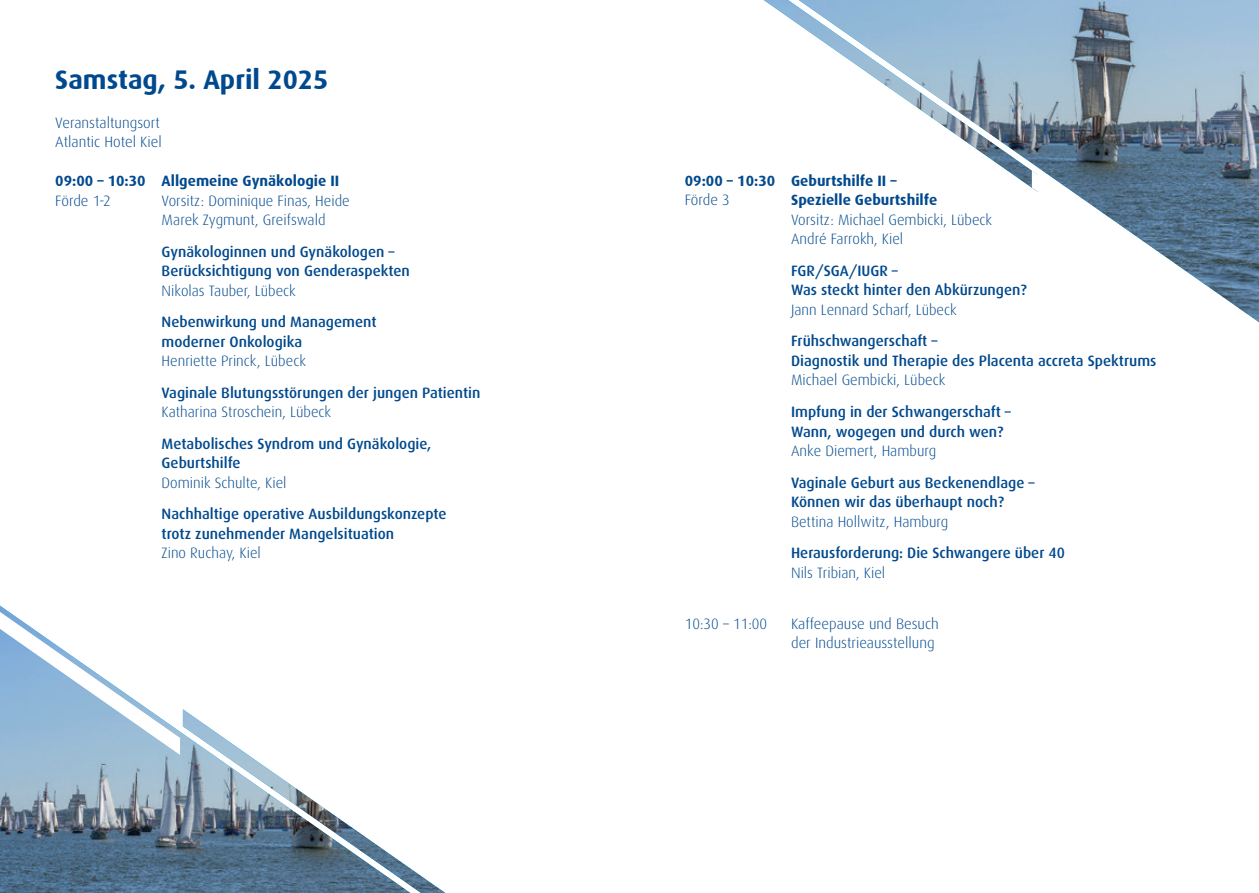
<style>
.page{position:relative;width:1259px;height:893px;background:#fff}
.page>*{position:absolute;margin:0;border:0;box-sizing:border-box;transform-origin:0 0}
.t1{font:700 27px "Dax";color:#01498e}
.t2{font:500 15px/19.5px "Dax";color:#01498e}
.t3{font:300 15px/19.5px "Dax";color:#01498e}
.t4{font:700 15px "Dax";color:#01498e}
</style>
<div class="page">
<img style="left:0;top:709px;width:183px;height:184px">
<img style="left:183px;top:709px;width:263px;height:184px">
<svg style="left:0;top:605px;width:180px;height:150px"></svg>
<svg style="left:764px;top:0;width:495px;height:323px"></svg>
<h1 class="t1" style="left:55px;top:64px;width:274px">Samstag, 5. April 2025</h1>
<p class="t3" style="left:55px;top:113px;width:108px">Veranstaltungsort<br>Atlantic Hotel Kiel</p>
<p class="t4" style="left:55px;top:172px;width:285px">09:00 – 10:30 Allgemeine Gynäkologie II</p>
<p class="t3" style="left:55px;top:191px;width:57px">Förde 1-2</p>
<p class="t3" style="left:162px;top:191px;width:190px">Vorsitz: Dominique Finas, Heide<br>Marek Zygmunt, Greifswald</p>
<p class="t2" style="left:162px;top:242px;width:250px">Gynäkologinnen und Gynäkologen –<br>Berücksichtigung von Genderaspekten</p>
<p class="t3" style="left:162px;top:281px;width:136px">Nikolas Tauber, Lübeck</p>
<p class="t2" style="left:162px;top:312px;width:216px">Nebenwirkung und Management moderner Onkologika</p>
<p class="t3" style="left:162px;top:351px;width:146px">Henriette Princk, Lübeck</p>
<p class="t2" style="left:162px;top:383px;width:320px">Vaginale Blutungsstörungen der jungen Patientin</p>
<p class="t3" style="left:162px;top:402px;width:171px">Katharina Stroschein, Lübeck</p>
<p class="t2" style="left:162px;top:434px;width:271px">Metabolisches Syndrom und Gynäkologie,<br>Geburtshilfe</p>
<p class="t3" style="left:162px;top:473px;width:126px">Dominik Schulte, Kiel</p>
<p class="t2" style="left:162px;top:504px;width:286px">Nachhaltige operative Ausbildungskonzepte trotz zunehmender Mangelsituation</p>
<p class="t3" style="left:162px;top:543px;width:101px">Zino Ruchay, Kiel</p>
<p class="t4" style="left:685px;top:172px;width:213px">09:00 – 10:30 Geburtshilfe II –</p>
<p class="t3" style="left:685px;top:191px;width:47px">Förde 3</p>
<p class="t4" style="left:791px;top:192px;width:148px">Spezielle Geburtshilfe</p>
<p class="t3" style="left:791px;top:210px;width:202px">Vorsitz: Michael Gembicki, Lübeck<br>André Farrokh, Kiel</p>
<p class="t2" style="left:791px;top:261px;width:237px">FGR/SGA/IUGR –<br>Was steckt hinter den Abkürzungen?</p>
<p class="t3" style="left:791px;top:300px;width:167px">Jann Lennard Scharf, Lübeck</p>
<p class="t2" style="left:791px;top:332px;width:367px">Frühschwangerschaft –<br>Diagnostik und Therapie des Placenta accreta Spektrums</p>
<p class="t3" style="left:791px;top:371px;width:156px">Michael Gembicki, Lübeck</p>
<p class="t2" style="left:791px;top:402px;width:221px">Impfung in der Schwangerschaft –<br>Wann, wogegen und durch wen?</p>
<p class="t3" style="left:791px;top:441px;width:147px">Anke Diemert, Hamburg</p>
<p class="t2" style="left:791px;top:473px;width:245px">Vaginale Geburt aus Beckenendlage –<br>Können wir das überhaupt noch?</p>
<p class="t3" style="left:791px;top:512px;width:159px">Bettina Hollwitz, Hamburg</p>
<p class="t2" style="left:791px;top:543px;width:275px">Herausforderung: Die Schwangere über 40</p>
<p class="t3" style="left:791px;top:563px;width:96px">Nils Tribian, Kiel</p>
<p class="t3" style="left:685px;top:614px;width:84px">10:30 – 11:00</p>
<p class="t3" style="left:791px;top:614px;width:149px">Kaffeepause und Besuch der Industrieausstellung</p>
</div>
